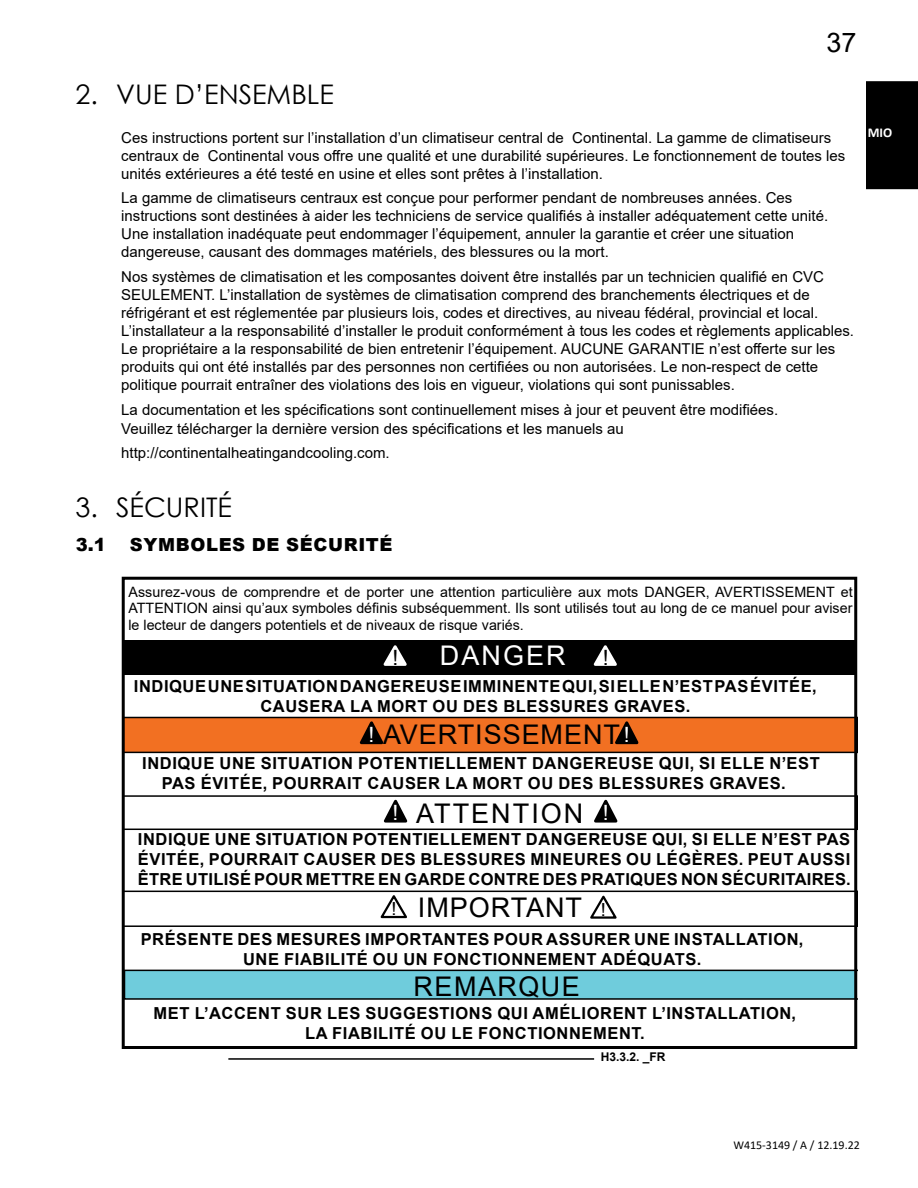
<style>
.page{position:relative;width:918px;height:1188px;background:#fff}
.page>*{position:absolute;margin:0;border:0;box-sizing:border-box;transform-origin:0 0}
.t1{font:27px "Arial";letter-spacing:.035em;color:#000}
.t2{font:27px "Century Gothic";color:#000}
.t3{font:27px "Arial";letter-spacing:.075em;color:#000}
.t4{font:27px "Arial";letter-spacing:.055em;color:#000}
.t5{font:27px "Arial";letter-spacing:.075em;color:#fff}
.t6{font:21px "Arial";color:#000}
.t7{font:900 18px "Arial";letter-spacing:.035em;color:#000}
.t8{font:700 16.5px/19.8px "Arial";letter-spacing:.035em;color:#000;text-align:center}
.t9{font:15px/18px "Arial";color:#000}
.t10{font:14.25px/16.5px "Arial";color:#000;text-align:justify}
.t11{font:700 13.5px "Calibri";color:#fff}
.t12{font:12px "Calibri";color:#000}
.t13{font:700 12px "Arial";color:#000}
.s1{font-size:21px;color:#fff}
.s2{font-size:18px}
</style>
<div class="page">
<div style="left:866px;top:81px;width:52px;height:108px;background:#000"></div>
<svg style="left:126px;top:970px;width:727px;height:30px;background:#66bac9"></svg>
<svg style="left:126px;top:717px;width:727px;height:36px;background:#da651e"></svg>
<svg style="left:126px;top:891px;width:727px;height:36px"></svg>
<div style="left:123px;top:640px;width:734px;height:35px;background:#000"></div>
<svg style="left:383px;top:645px;width:24px;height:21px"></svg>
<svg style="left:593px;top:645px;width:24px;height:21px"></svg>
<svg style="left:126px;top:795px;width:727px;height:35px"></svg>
<hr style="left:228px;top:1058px;width:366px;height:2px;background:#000">
<div style="left:122px;top:577px;width:735px;height:472px;border:3px solid #000"></div>
<h1 class="t2" style="left:76px;top:76px;width:260px">2. VUE D’ENSEMBLE</h1>
<h1 class="t1" style="left:826px;top:24px;width:32px">37</h1>
<p class="t9" style="left:121px;top:128px;width:726px">Ces instructions portent sur l’installation d’un climatiseur central de Continental. La gamme de climatiseurs centraux de Continental vous offre une qualité et une durabilité supérieures. Le fonctionnement de toutes les unités extérieures a été testé en usine et elles sont prêtes à l’installation.</p>
<p class="t9" style="left:121px;top:189px;width:708px">La gamme de climatiseurs centraux est conçue pour performer pendant de nombreuses années. Ces instructions sont destinées à aider les techniciens de service qualifiés à installer adéquatement cette unité.<br>Une installation inadéquate peut endommager l’équipement, annuler la garantie et créer une situation dangereuse, causant des dommages matériels, des blessures ou la mort.</p>
<p class="t9" style="left:121px;top:268px;width:734px">Nos systèmes de climatisation et les composantes doivent être installés par un technicien qualifié en CVC SEULEMENT. L’installation de systèmes de climatisation comprend des branchements électriques et de réfrigérant et est réglementée par plusieurs lois, codes et directives, au niveau fédéral, provincial et local.<br>L’installateur a la responsabilité d’installer le produit conformément à tous les codes et règlements applicables.<br>Le propriétaire a la responsabilité de bien entretenir l’équipement. AUCUNE GARANTIE n’est offerte sur les produits qui ont été installés par des personnes non certifiées ou non autorisées. Le non-respect de cette politique pourrait entraîner des violations des lois en vigueur, violations qui sont punissables.</p>
<p class="t9" style="left:121px;top:400px;width:658px;line-height:18.8px">La documentation et les spécifications sont continuellement mises à jour et peuvent être modifiées.<br>Veuillez télécharger la dernière version des spécifications et les manuels au</p>
<p class="t9" style="left:121px;top:444px;width:270px">http://continentalheatingandcooling.com.</p>
<h1 class="t2" style="left:76px;top:489px;width:158px">3. SÉCURITÉ</h1>
<p class="t7" style="left:76px;top:531px;width:32px">3.1</p>
<p class="t7" style="left:130px;top:531px;width:264px">SYMBOLES DE SÉCURITÉ</p>
<p class="t10" style="left:128px;top:584px;width:726px">Assurez-vous de comprendre et de porter une attention particulière aux mots DANGER, AVERTISSEMENT et ATTENTION ainsi qu’aux symboles définis subséquemment. Ils sont utilisés tout au long de ce manuel pour aviser le lecteur de dangers potentiels et de niveaux de risque variés.</p>
<h2 class="t6" style="left:393px;top:643px;width:7px">!</h2>
<h1 class="t5" style="left:440px;top:637px;width:127px">DANGER</h1>
<h2 class="t6" style="left:603px;top:643px;width:7px">!</h2>
<p class="t8" style="left:134px;top:677px;width:684px">INDIQUE UNE SITUATION DANGEREUSE IMMINENTE QUI, SI ELLE N’EST PAS ÉVITÉE,<br>CAUSERA LA MORT OU DES BLESSURES GRAVES.</p>
<h1 class="t1" style="left:369px;top:716px;width:263px"><span class="s1">!</span> AVERTISSEMENT<span class="s1">!</span></h1>
<p class="t8" style="left:162px;top:753px;width:660px;text-align:left;text-indent:-20px">INDIQUE UNE SITUATION POTENTIELLEMENT DANGEREUSE QUI, SI ELLE N’EST<br>PAS ÉVITÉE, POURRAIT CAUSER LA MORT OU DES BLESSURES GRAVES.</p>
<h1 class="t3" style="left:393px;top:795px;width:218px"><span class="s1">!</span> ATTENTION <span class="s1">!</span></h1>
<p class="t8" style="left:138px;top:830px;width:714px;text-align:justify">INDIQUE UNE SITUATION POTENTIELLEMENT DANGEREUSE QUI, SI ELLE N’EST PAS ÉVITÉE, POURRAIT CAUSER DES BLESSURES MINEURES OU LÉGÈRES. PEUT AUSSI ÊTRE UTILISÉ POUR METTRE EN GARDE CONTRE DES PRATIQUES NON SÉCURITAIRES.</p>
<h1 class="t1" style="left:391px;top:889px;width:216px"><span class="s2">!</span> IMPORTANT <span class="s2">!</span></h1>
<p class="t8" style="left:141px;top:929px;width:664px">PRÉSENTE DES MESURES IMPORTANTES POUR ASSURER UNE INSTALLATION,<br>UNE FIABILITÉ OU UN FONCTIONNEMENT ADÉQUATS.</p>
<h1 class="t4" style="left:414px;top:968px;width:168px">REMARQUE</h1>
<p class="t8" style="left:154px;top:1003px;width:644px">MET L’ACCENT SUR LES SUGGESTIONS QUI AMÉLIORENT L’INSTALLATION,<br>LA FIABILITÉ OU LE FONCTIONNEMENT.</p>
<p class="t13" style="left:601px;top:1049px;width:66px">H3.3.2. _FR</p>
<p class="t11" style="left:868px;top:123px;width:26px">MIO</p>
<p class="t12" style="left:733px;top:1137px;width:128px">W415-3149 / A / 12.19.22</p>
</div>
